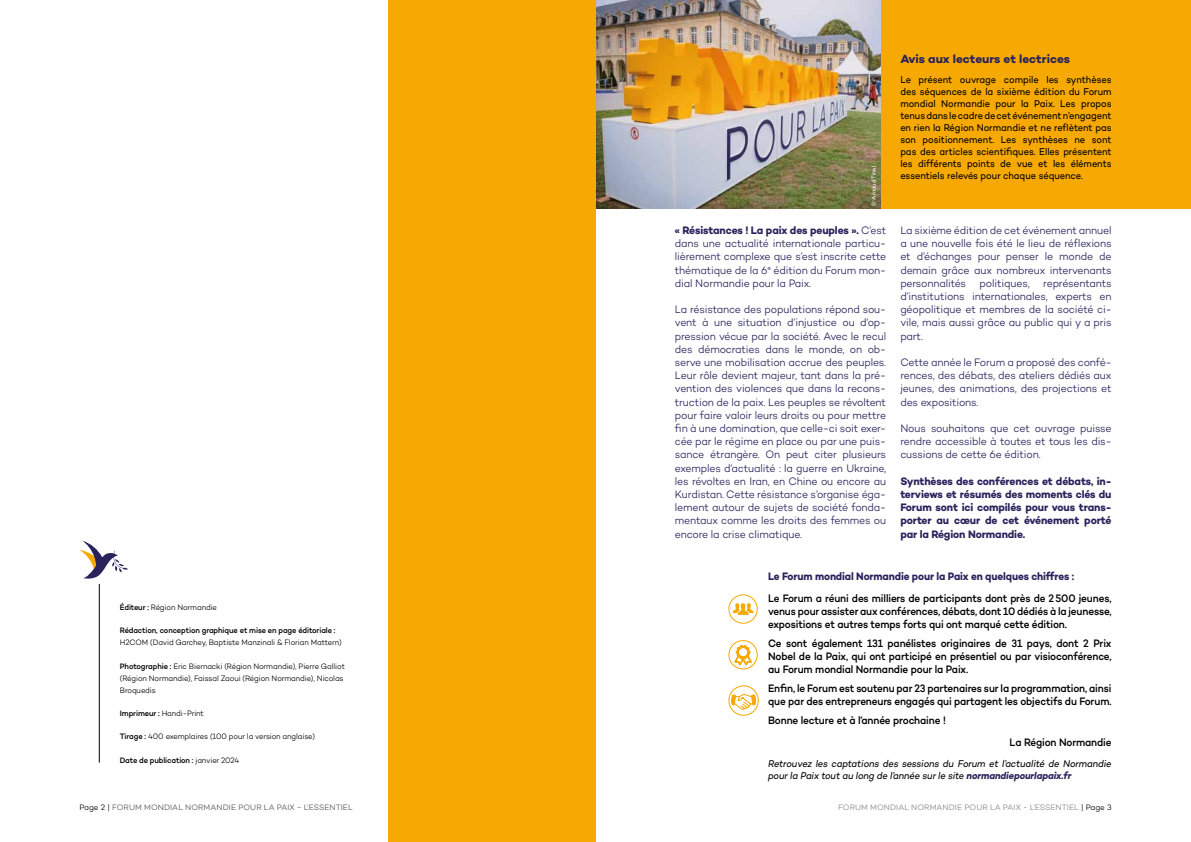
<style>
.page{position:relative;width:1191px;height:842px;background:#fff}
.page>*{position:absolute;margin:0;border:0;box-sizing:border-box;transform-origin:0 0}
.t1{font:700 12px "Campton";color:#29235c}
.t2{font:300 11px/13.2px "Campton";letter-spacing:-.015em;color:#29235c;text-align:justify;scale:.95 1}
.t3{font:500 11px/13.2px "Campton";letter-spacing:-.015em;color:#000;text-align:justify;scale:.92 1}
.t4{font:700 11px/13.2px "Campton";letter-spacing:-.015em;color:#29235c;text-align:justify;scale:.95 1}
.t5{font:700 11px "Campton";letter-spacing:-.015em;color:#29235c;scale:.92 1}
.t6{font:10px/12px "Campton";letter-spacing:-.005em;color:#000;text-align:justify;scale:.93 1}
.t7{font:italic 10px/12px "Campton";letter-spacing:-.01em;color:#000;scale:.93 1}
.t8{font:300 8px/12px "Campton";letter-spacing:-.01em;color:#000;scale:.95 1}
.t9{font:500 8px "Campton";letter-spacing:-.015em;color:#000;scale:.95 1}
.t10{font:300 8px "Campton";letter-spacing:.01em;color:#575756}
.t11{font:300 8px "Campton";letter-spacing:.01em;color:#878787}
.t12{font:6px "Campton";letter-spacing:-.01em;color:#fff;scale:.95 1}
.s1{font-weight:500}
.s2{font-weight:300}
.s3{font-weight:700}
.s4{font-weight:700;color:#29235c}
.s5{color:#000}
</style>
<div class="page">
<div style="left:595px;top:0;width:596px;height:209px;background:#f6a803"></div>
<img style="left:596px;top:0;width:284px;height:209px">
<div style="left:728px;top:594px;width:29px;height:30px;border:1px solid #f6a803;border-radius:50%"></div>
<svg style="left:732px;top:603px;width:21px;height:12px"></svg>
<div style="left:728px;top:640px;width:29px;height:29px;border:1px solid #f6a803;border-radius:50%"></div>
<svg style="left:734px;top:645px;width:17px;height:20px"></svg>
<div style="left:728px;top:685px;width:31px;height:31px;border:1px solid #f5a908;border-radius:50%"></div>
<svg style="left:731px;top:689px;width:25px;height:22px"></svg>
<div style="left:387px;top:0;width:208px;height:842px;background:#f6a803"></div>
<svg style="left:79px;top:541px;width:49px;height:38px"></svg>
<hr style="left:99px;top:584px;width:1px;height:179px;background:#000">
<p class="t8" style="left:120px;top:601px;width:104px"><span class="s1">Éditeur :</span> Région Normandie</p>
<p class="t9" style="left:120px;top:625px;width:228px">Rédaction, conception graphique et mise en page éditoriale :</p>
<p class="t8" style="left:120px;top:636px;width:235px">H2COM (David Garchey, Baptiste Manzinali &amp; Florian Mattern)</p>
<p class="t8" style="left:120px;top:660px;width:238px"><span class="s1">Photographie :</span> Eric Biernacki (Région Normandie), Pierre Galliot (Région Normandie), Faissal Zaoui (Région Normandie), Nicolas<br>Broquedis</p>
<p class="t8" style="left:120px;top:707px;width:90px"><span class="s1">Imprimeur :</span> Handi-Print</p>
<p class="t8" style="left:120px;top:730px;width:207px"><span class="s1">Tirage :</span> 400 exemplaires (100 pour la version anglaise)</p>
<p class="t9" style="left:120px;top:755px;width:127px">Date de publication : <span class="s2">janvier 2024</span></p>
<p class="t12" style="left:870px;top:206px;width:44px;rotate:-90deg">© Arnaud Tinel</p>
<p class="t1" style="left:900px;top:52px;width:171px">Avis aux lecteurs et lectrices</p>
<p class="t6" style="left:900px;top:73px;width:229px">Le présent ouvrage compile les synthèses des séquences de la sixième édition du Forum mondial Normandie pour la Paix. Les propos tenus dans le cadre de cet événement n’engagent en rien la Région Normandie et ne reflètent pas son positionnement. Les synthèses ne sont pas des articles scientifiques. Elles présentent les différents points de vue et les éléments essentiels relevés pour chaque séquence.</p>
<p class="t2" style="left:675px;top:223px;width:224px"><span class="s3">« Résistances ! La paix des peuples ».</span> C’est dans une actualité internationale particu&shy;lièrement complexe que s’est inscrite cette thématique de la 6<sup>e</sup> édition du Forum mon&shy;dial Normandie pour la Paix.</p>
<p class="t2" style="left:675px;top:303px;width:224px">La résistance des populations répond sou&shy;vent à une situation d’injustice ou d’op&shy;pression vécue par la société. Avec le recul des démocraties dans le monde, on ob&shy;serve une mobilisation accrue des peuples.<br>Leur rôle devient majeur, tant dans la pré&shy;vention des violences que dans la recons&shy;truction de la paix. Les peuples se révoltent pour faire valoir leurs droits ou pour mettre fin à une domination, que celle-ci soit exer&shy;cée par le régime en place ou par une puis&shy;sance étrangère. On peut citer plusieurs exemples d’actualité : la guerre en Ukraine, les révoltes en Iran, en Chine ou encore au Kurdistan. Cette résistance s’organise éga&shy;lement autour de sujets de société fonda&shy;mentaux comme les droits des femmes ou encore la crise climatique.</p>
<p class="t2" style="left:900px;top:223px;width:224px">La sixième édition de cet événement annuel a une nouvelle fois été le lieu de réflexions et d’échanges pour penser le monde de demain grâce aux nombreux intervenants personnalités politiques, représentants d’institutions internationales, experts en géopolitique et membres de la société ci&shy;vile, mais aussi grâce au public qui y a pris part.</p>
<p class="t2" style="left:900px;top:355px;width:224px">Cette année le Forum a proposé des confé&shy;rences, des débats, des ateliers dédiés aux jeunes, des animations, des projections et des expositions.</p>
<p class="t2" style="left:900px;top:421px;width:224px">Nous souhaitons que cet ouvrage puisse rendre accessible à toutes et tous les dis&shy;cussions de cette 6e édition.</p>
<p class="t4" style="left:900px;top:474px;width:224px">Synthèses des conférences et débats, in&shy;terviews et résumés des moments clés du Forum sont ici compilés pour vous trans&shy;porter au cœur de cet événement porté par la Région Normandie.</p>
<p class="t5" style="left:768px;top:569px;width:334px">Le Forum mondial Normandie pour la Paix en quelques chiffres :</p>
<p class="t3" style="left:768px;top:591px;width:375px">Le Forum a réuni des milliers de participants dont près de 2500 jeunes, venus pour assister aux conférences, débats, dont 10 dédiés à la jeunesse, expositions et autres temps forts qui ont marqué cette édition.</p>
<p class="t3" style="left:768px;top:636px;width:375px">Ce sont également 131 panélistes originaires de 31 pays, dont 2 Prix Nobel de la Paix, qui ont participé en présentiel ou par visioconférence, au Forum mondial Normandie pour la Paix.</p>
<p class="t3" style="left:768px;top:681px;width:375px">Enfin, le Forum est soutenu par 23 partenaires sur la programmation, ainsi que par des entrepreneurs engagés qui partagent les objectifs du Forum.</p>
<p class="t3" style="left:768px;top:714px;width:195px">Bonne lecture et à l’année prochaine !</p>
<p class="t3" style="left:1009px;top:735px;width:112px">La Région Normandie</p>
<p class="t7" style="left:768px;top:757px;width:371px">Retrouvez les captations des sessions du Forum et l’actualité de Normandie pour la Paix tout au long de l’année sur le site <span class="s4">normandiepourlapaix.fr</span></p>
<p class="t10" style="left:79px;top:802px;width:275px"><span class="s5">Page 2 |</span> FORUM MONDIAL NORMANDIE POUR LA PAIX - L’ESSENTIEL</p>
<p class="t11" style="left:838px;top:802px;width:275px">FORUM MONDIAL NORMANDIE POUR LA PAIX - L’ESSENTIEL <span class="s5">| Page 3</span></p>
</div>
